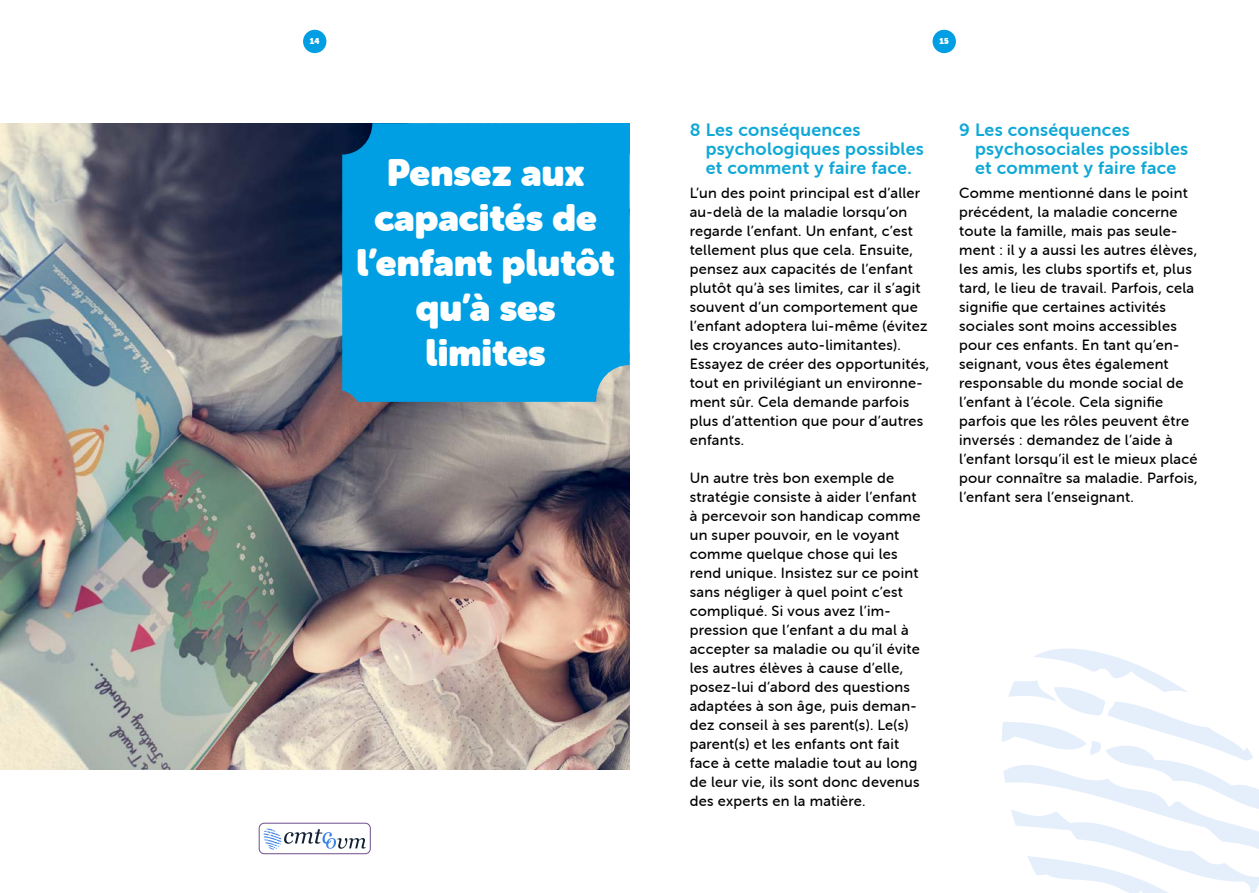
<style>
.page{position:relative;width:1259px;height:893px;background:#fff}
.page>*{position:absolute;margin:0;border:0;box-sizing:border-box;transform-origin:0 0}
.t1{font:37.5px/45px "Museo Sans Rounded";color:#fff;text-align:center}
.t2{font:18px/19px "Museo Sans Rounded 700";letter-spacing:.02em;color:#10a8d6}
.t3{font:14.85px/19px "Museo Sans Rounded 500";letter-spacing:.02em;color:#000}
.t4{font:8.4px "Museo Sans Rounded";color:#fff}
</style>
<div class="page">
<div style="left:303px;top:30px;width:23px;height:23px;background:#009fe3;border-radius:50%"></div>
<div style="left:932px;top:30px;width:24px;height:23px;background:#009fe3;border-radius:50%"></div>
<img style="left:0;top:123px;width:629px;height:647px">
<div style="left:342px;top:123px;width:287px;height:279px;background:#009fe3"></div>
<svg style="left:1002px;top:648px;width:257px;height:245px"></svg>
<div style="left:595px;top:123px;width:34px;height:31px;background:#009fe3"></div>
<div style="left:259px;top:823px;width:111px;height:31px;border:1px solid #6e4e8b;border-radius:5px"></div>
<svg style="left:264px;top:828px;width:102px;height:21px"></svg>
<p class="t4" style="left:310px;top:36px;width:11px">14</p>
<p class="t4" style="left:939px;top:36px;width:11px">15</p>
<h1 class="t1" style="left:356px;top:150px;width:260px">Pensez aux capacités de l’enfant plutôt qu’à ses limites</h1>
<p class="t2" style="left:705px;top:120px;width:220px;text-indent:-16px">8 Les conséquences psychologiques possibles et comment y faire face.</p>
<p class="t3" style="left:689px;top:183px;width:241px">L’un des point principal est d’aller au-delà de la maladie lorsqu’on regarde l’enfant. Un enfant, c’est tellement plus que cela. Ensuite, pensez aux capacités de l’enfant plutôt qu’à ses limites, car il s’agit souvent d’un comportement que l’enfant adoptera lui-même (évitez les croyances auto-limitantes).<br>Essayez de créer des opportunités, tout en privilégiant un environne&shy;ment sûr. Cela demande parfois plus d’attention que pour d’autres enfants.</p>
<p class="t3" style="left:689px;top:469px;width:232px">Un autre très bon exemple de stratégie consiste à aider l’enfant à percevoir son handicap comme un super pouvoir, en le voyant comme quelque chose qui les rend unique. Insistez sur ce point sans négliger à quel point c’est compliqué. Si vous avez l’im&shy;pression que l’enfant a du mal à accepter sa maladie ou qu’il évite les autres élèves à cause d’elle, posez-lui d’abord des questions adaptées à son âge, puis deman&shy;dez conseil à ses parent(s). Le(s) parent(s) et les enfants ont fait face à cette maladie tout au long de leur vie, ils sont donc devenus des experts en la matière.</p>
<p class="t2" style="left:975px;top:120px;width:215px;text-indent:-16px">9 Les conséquences psychosociales possibles et comment y faire face</p>
<p class="t3" style="left:959px;top:183px;width:240px">Comme mentionné dans le point précédent, la maladie concerne toute la famille, mais pas seule&shy;ment : il y a aussi les autres élèves, les amis, les clubs sportifs et, plus tard, le lieu de travail. Parfois, cela signifie que certaines activités sociales sont moins accessibles pour ces enfants. En tant qu’en&shy;seignant, vous êtes également responsable du monde social de l’enfant à l’école. Cela signifie parfois que les rôles peuvent être inversés : demandez de l’aide à l’enfant lorsqu’il est le mieux placé pour connaître sa maladie. Parfois, l’enfant sera l’enseignant.</p>
</div>
